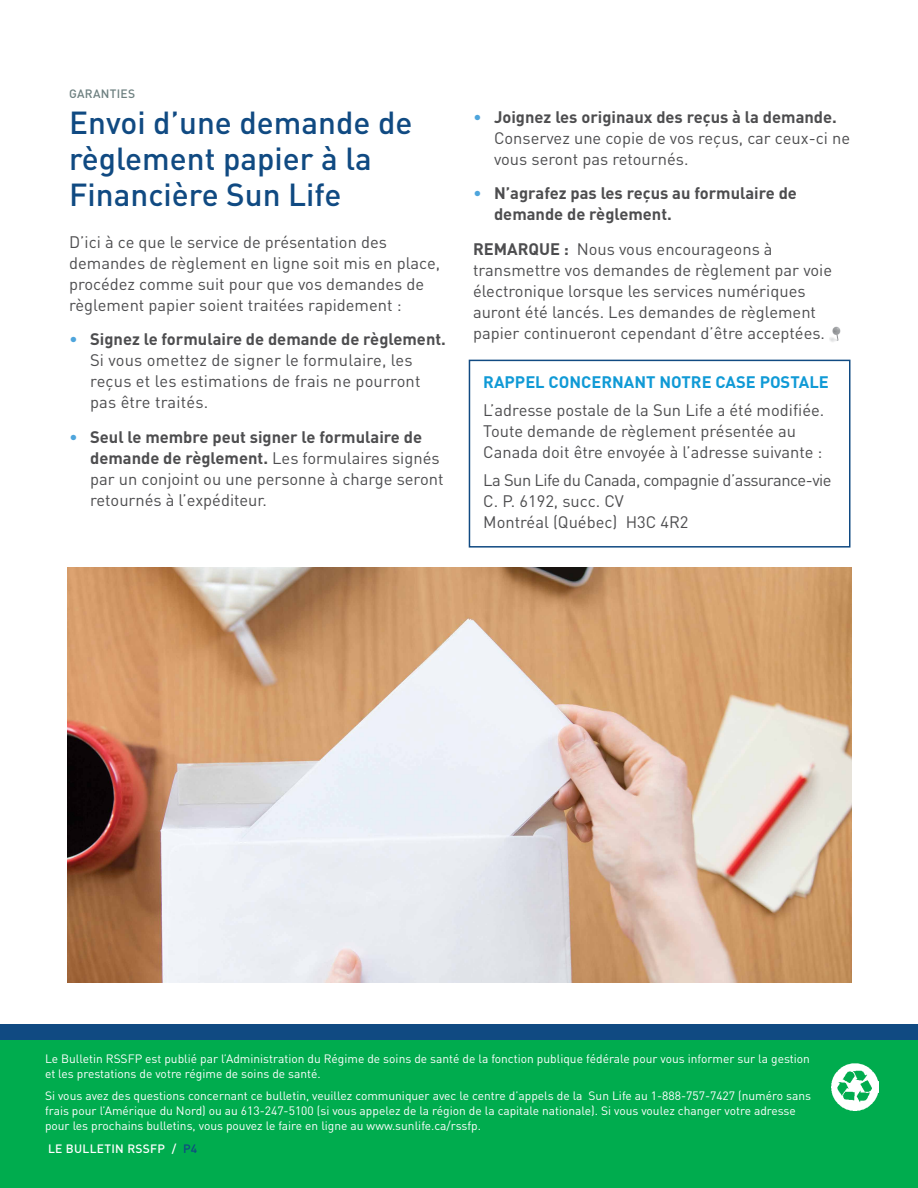
<style>
.page{position:relative;width:918px;height:1188px;background:#fff}
.page>*{position:absolute;margin:0;border:0;box-sizing:border-box;transform-origin:0 0}
.t1{font:500 31.5px/36px "DIN";color:#104a82}
.t2{font:16.5px/21px "DIN";color:#4d4d4f}
.t3{font:16.5px/21px "DIN";letter-spacing:-.025em;color:#4d4d4f}
.t4{font:700 16.5px/21px "DIN";color:#4d4d4f}
.t5{font:700 16.5px "DIN";letter-spacing:.105em;color:#109ad6}
.t6{font:12px/15px "DIN";color:#fff}
.t7{font:500 12px "DIN";letter-spacing:.025em;color:#fff}
.t8{font:500 12px "DIN";letter-spacing:.025em;color:#6d8080}
.s1{color:#4ea5dc}
.s2{font-weight:700}
.s3{font-weight:400;color:#4ea5dc}
.s4{color:#104a82}
</style>
<div class="page">
<img style="left:68px;top:567px;width:783px;height:416px">
<div style="left:0;top:1040px;width:918px;height:148px;background:#00ac4e"></div>
<div style="left:0;top:1024px;width:918px;height:16px;background:#104a82"></div>
<img style="left:832px;top:1064px;width:46px;height:46px">
<div style="left:469px;top:360px;width:381px;height:188px;border:2px solid #104a82"></div>
<img style="left:829px;top:326px;width:12px;height:16px">
<p class="t8" style="left:69px;top:86px;width:67px">Garanties</p>
<h1 class="t1" style="left:69px;top:104px;width:345px">Envoi d’une demande de règlement papier à la<br>Financière Sun Life</h1>
<p class="t2" style="left:69px;top:231px;width:373px">D’ici à ce que le service de présentation des demandes de règlement en ligne soit mis en place, procédez comme suit pour que vos demandes de règlement papier soient traitées rapidement :</p>
<p class="t2" style="left:90px;top:328px;width:357px;text-indent:-21px"><span class="s1">•</span> <span class="s2">Signez le formulaire de demande de règlement.<br></span>Si vous omettez de signer le formulaire, les reçus et les estimations de frais ne pourront pas être traités.</p>
<p class="t2" style="left:90px;top:426px;width:355px;text-indent:-21px"><span class="s1">•</span> <span class="s2">Seul le membre peut signer le formulaire de demande de règlement.</span> Les formulaires signés par un conjoint ou une personne à charge seront retournés à l’expéditeur.</p>
<p class="t2" style="left:494px;top:106px;width:358px;text-indent:-21px"><span class="s1">•</span> <span class="s2">Joignez les originaux des reçus à la demande.<br></span>Conservez une copie de vos reçus, car ceux-ci ne vous seront pas retournés.</p>
<p class="t4" style="left:494px;top:182px;width:304px;text-indent:-21px"><span class="s3">•</span> N ’agrafez pas les reçus au formulaire de demande de règlement.</p>
<p class="t3" style="left:473px;top:238px;width:361px"><span class="s2">Remarque :</span> N ous vous encourageons à transmettre vos demandes de règlement par voie électronique lorsque les services numériques auront été lancés. Les demandes de règlement papier continueront cependant d’être acceptées.</p>
<p class="t5" style="left:483px;top:372px;width:347px">Rappel concernant notre case postale</p>
<p class="t2" style="left:483px;top:399px;width:343px">L’adresse postale de la Sun Life a été modifiée.<br>Toute demande de règlement présentée au<br>Canada doit être envoyée à l’adresse suivante :</p>
<p class="t2" style="left:483px;top:469px;width:350px">La Sun Life du Canada, compagnie d’assurance-vie<br>C. P. 6192, succ. CV<br>Montréal (Québec) H3C 4R2</p>
<p class="t6" style="left:45px;top:1051px;width:766px;text-indent:100px">est publié par l’Administration du Régime de soins de santé de la fonction publique fédérale pour vous informer sur la gestion et les prestations de votre régime de soins de santé.</p>
<p class="t6" style="left:45px;top:1087px;width:768px">Si vous avez des questions concernant ce bulletin, veuillez communiquer avec le centre d’appels de la Sun Life au 1-888-757-7427 (numéro sans frais pour l’Amérique du Nord) ou au 613-247-5100 (si vous appelez de la région de la capitale nationale). Si vous voulez changer votre adresse pour les prochains bulletins, vous pouvez le faire en ligne au www.sunlife.ca/rssfp.</p>
<p class="t6" style="left:45px;top:1051px;width:69px">Le B ulletin RSSFP</p>
<p class="t7" style="left:48px;top:1141px;width:151px">Le Bulletin RSSFP / <span class="s4">P4</span></p>
</div>
